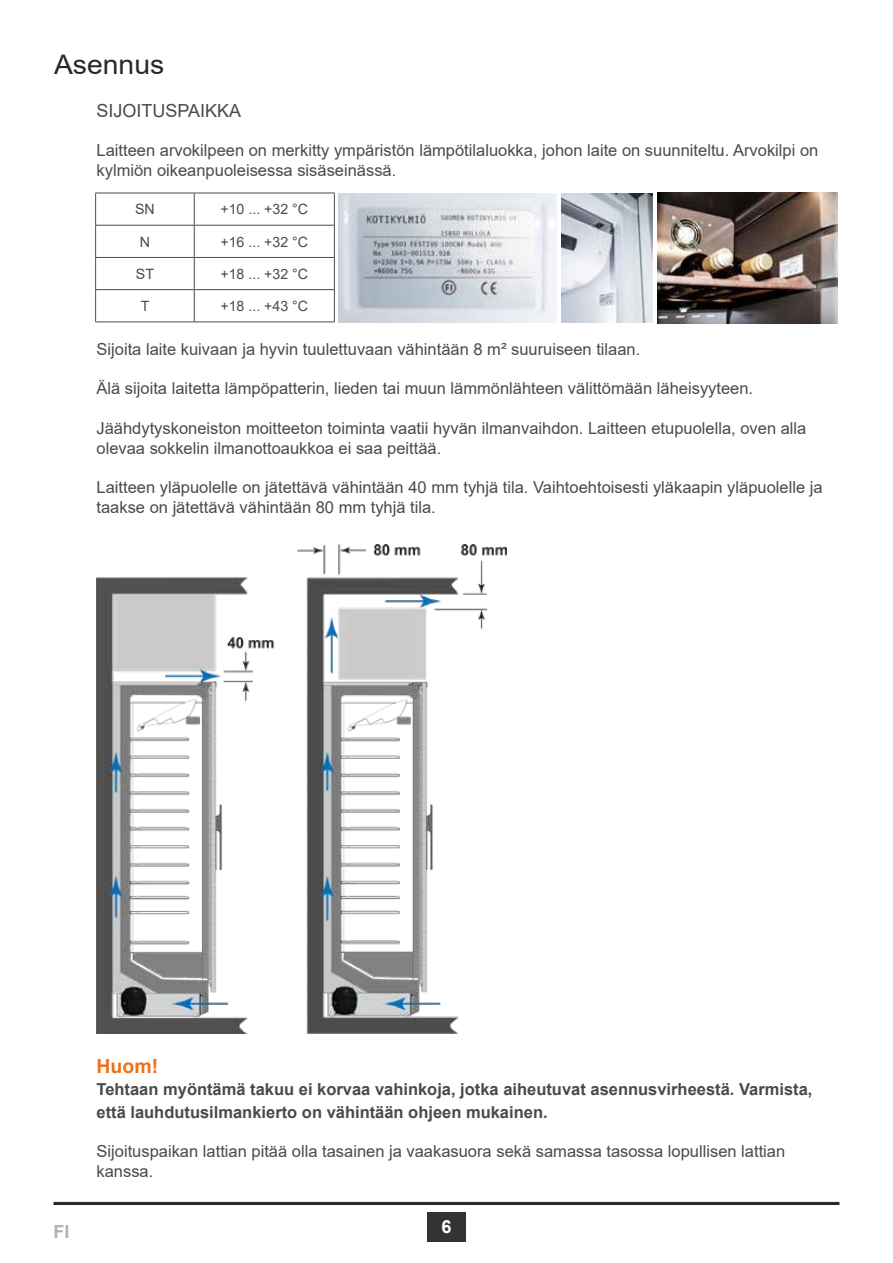
<style>
.page{position:relative;width:893px;height:1263px;background:#fff}
.page>*{position:absolute;margin:0;border:0;box-sizing:border-box;transform-origin:0 0}
.t1{font:27px "Arial";color:#282827;scale:1.05 1}
.t2{font:700 19.5px "Arial";color:#ee7219}
.t3{font:18px "Arial";color:#4a4a49}
.t4{font:700 18px "Arial";color:#b3b2b2}
.t5{font:700 18px "Arial";color:#fff}
.t6{font:16.5px/19.8px "Arial";color:#4a4a49}
.t7{font:700 16.5px/22.5px "Arial";color:#4a4a49}
.t8{font:14.25px "Arial";color:#4a4a49}
</style>
<div class="page">
<hr style="left:54px;top:1202px;width:785px;height:3px;background:#282827">
<div style="left:427px;top:1212px;width:39px;height:30px;background:#333332"></div>
<img style="left:97px;top:544px;width:410px;height:489px">
<img style="left:562px;top:193px;width:91px;height:130px">
<img style="left:338px;top:193px;width:219px;height:129px">
<hr style="left:95px;top:193px;width:99px;height:1px;background:#4a4a49">
<hr style="left:95px;top:193px;width:1px;height:32px;background:#4a4a49">
<hr style="left:194px;top:193px;width:141px;height:1px;background:#4a4a49">
<hr style="left:194px;top:193px;width:1px;height:32px;background:#4a4a49">
<hr style="left:334px;top:193px;width:1px;height:32px;background:#4a4a49">
<hr style="left:95px;top:225px;width:99px;height:1px;background:#4a4a49">
<hr style="left:95px;top:226px;width:1px;height:31px;background:#4a4a49">
<hr style="left:194px;top:225px;width:141px;height:1px;background:#4a4a49">
<hr style="left:194px;top:226px;width:1px;height:31px;background:#4a4a49">
<hr style="left:334px;top:226px;width:1px;height:31px;background:#4a4a49">
<hr style="left:95px;top:257px;width:99px;height:1px;background:#4a4a49">
<hr style="left:95px;top:258px;width:1px;height:31px;background:#4a4a49">
<hr style="left:194px;top:257px;width:141px;height:1px;background:#4a4a49">
<hr style="left:194px;top:258px;width:1px;height:31px;background:#4a4a49">
<hr style="left:334px;top:258px;width:1px;height:31px;background:#4a4a49">
<hr style="left:95px;top:289px;width:99px;height:1px;background:#4a4a49">
<hr style="left:95px;top:290px;width:1px;height:31px;background:#4a4a49">
<hr style="left:194px;top:289px;width:141px;height:1px;background:#4a4a49">
<hr style="left:194px;top:290px;width:1px;height:31px;background:#4a4a49">
<hr style="left:334px;top:290px;width:1px;height:31px;background:#4a4a49">
<hr style="left:95px;top:321px;width:99px;height:1px;background:#4a4a49">
<hr style="left:194px;top:321px;width:141px;height:1px;background:#4a4a49">
<img style="left:657px;top:193px;width:181px;height:130px">
<h1 class="t1" style="left:54px;top:46px;width:107px">Asennus</h1>
<p class="t3" style="left:97px;top:98px;width:146px">SIJOITUSPAIKKA</p>
<p class="t6" style="left:97px;top:141px;width:723px">Laitteen arvokilpeen on merkitty ympäristön lämpötilaluokka, johon laite on suunniteltu. Arvokilpi on kylmiön oikeanpuoleisessa sisäseinässä.</p>
<p class="t8" style="left:135px;top:199px;width:21px">SN</p>
<p class="t8" style="left:220px;top:199px;width:89px">+10 ... +32 °C</p>
<p class="t8" style="left:140px;top:232px;width:12px">N</p>
<p class="t8" style="left:220px;top:232px;width:89px">+16 ... +32 °C</p>
<p class="t8" style="left:136px;top:264px;width:20px">ST</p>
<p class="t8" style="left:220px;top:264px;width:89px">+18 ... +32 °C</p>
<p class="t8" style="left:141px;top:296px;width:10px">T</p>
<p class="t8" style="left:220px;top:296px;width:89px">+18 ... +43 °C</p>
<p class="t6" style="left:97px;top:339px;width:545px">Sijoita laite kuivaan ja hyvin tuulettuvaan vähintään 8 m² suuruiseen tilaan.</p>
<p class="t6" style="left:97px;top:378px;width:658px">Älä sijoita laitetta lämpöpatterin, lieden tai muun lämmönlähteen välittömään läheisyyteen.</p>
<p class="t6" style="left:97px;top:418px;width:711px">Jäähdytyskoneiston moitteeton toiminta vaatii hyvän ilmanvaihdon. Laitteen etupuolella, oven alla olevaa sokkelin ilmanottoaukkoa ei saa peittää.</p>
<p class="t6" style="left:97px;top:477px;width:728px">Laitteen yläpuolelle on jätettävä vähintään 40 mm tyhjä tila. Vaihtoehtoisesti yläkaapin yläpuolelle ja taakse on jätettävä vähintään 80 mm tyhjä tila.</p>
<p class="t2" style="left:97px;top:1052px;width:63px">Huom!</p>
<p class="t7" style="left:97px;top:1078px;width:717px">Tehtaan myöntämä takuu ei korvaa vahinkoja, jotka aiheutuvat asennusvirheestä. Varmista, että lauhdutusilmankierto on vähintään ohjeen mukainen.</p>
<p class="t6" style="left:97px;top:1141px;width:690px">Sijoituspaikan lattian pitää olla tasainen ja vaakasuora sekä samassa tasossa lopullisen lattian kanssa.</p>
<p class="t4" style="left:54px;top:1219px;width:18px">FI</p>
<p class="t5" style="left:441px;top:1214px;width:12px">6</p>
</div>
